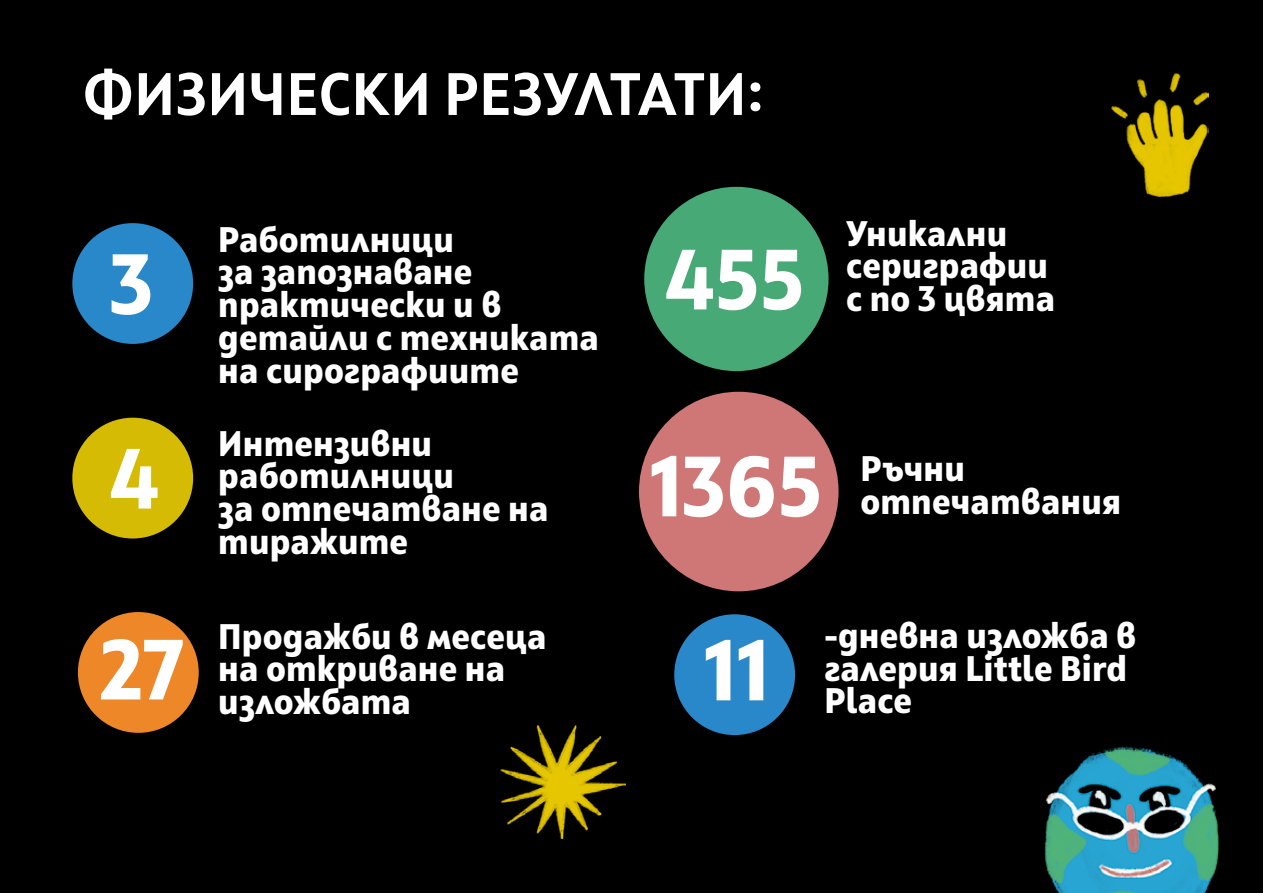
<style>
.page{position:relative;width:1263px;height:893px;background:#000}
.page>*{position:absolute;margin:0;border:0;box-sizing:border-box;transform-origin:0 0}
.t1{font:800 85.2px "Squad";letter-spacing:.005em;color:#fff}
.t2{font:700 59.7px "Squad";letter-spacing:.01em;color:#fff}
.t3{font:800 35.55px/32.7px "Squad";letter-spacing:.005em;color:#fff}
</style>
<div class="page">
<div style="left:78px;top:612px;width:121px;height:121px;background:#ed8727;border-radius:50%"></div>
<div style="left:674px;top:614px;width:121px;height:121px;background:#2888ca;border-radius:50%"></div>
<div style="left:72px;top:223px;width:121px;height:121px;background:#2888ca;border-radius:50%"></div>
<div style="left:72px;top:418px;width:121px;height:120px;background:#d6bb04;border-radius:50%"></div>
<div style="left:639px;top:392px;width:199px;height:199px;background:#ce7776;border-radius:50%"></div>
<div style="left:644px;top:187px;width:184px;height:184px;background:#47a975;border-radius:50%"></div>
<img style="left:1044px;top:746px;width:175px;height:147px">
<img style="left:501px;top:726px;width:125px;height:113px">
<img style="left:1112px;top:72px;width:97px;height:125px">
<h2 class="t2" style="left:83px;top:56px;width:683px">ФИЗИЧЕСКИ РЕЗУЛТАТИ:</h2>
<p class="t3" style="left:846px;top:217px;width:203px">Уникални сериграфии</p>
<p class="t3" style="left:218px;top:223px;width:382px">Работилници<br>за запознаване практически и в детайли с техниката на сирографиите</p>
<p class="t3" style="left:218px;top:427px;width:332px">Интензивни работилници<br>за отпечатване на тиражите</p>
<h1 class="t1" style="left:665px;top:224px;width:140px">455</h1>
<h1 class="t1" style="left:110px;top:229px;width:45px">3</h1>
<p class="t3" style="left:846px;top:282px;width:210px">с по 3 цвята</p>
<h1 class="t1" style="left:110px;top:424px;width:51px">4</h1>
<p class="t3" style="left:860px;top:452px;width:106px">Ръчни</p>
<h1 class="t1" style="left:649px;top:431px;width:174px">1365</h1>
<p class="t3" style="left:860px;top:485px;width:262px">отпечатвания</p>
<h1 class="t1" style="left:100px;top:614px;width:84px">27</h1>
<p class="t3" style="left:218px;top:620px;width:330px">Продажби в месеца на откриване на</p>
<p class="t3" style="left:218px;top:685px;width:194px">изложбата</p>
<h1 class="t1" style="left:704px;top:615px;width:67px">11</h1>
<p class="t3" style="left:824px;top:619px;width:313px">-дневна изложба в галерия Little Bird</p>
<p class="t3" style="left:824px;top:684px;width:89px">Place</p>
</div>
